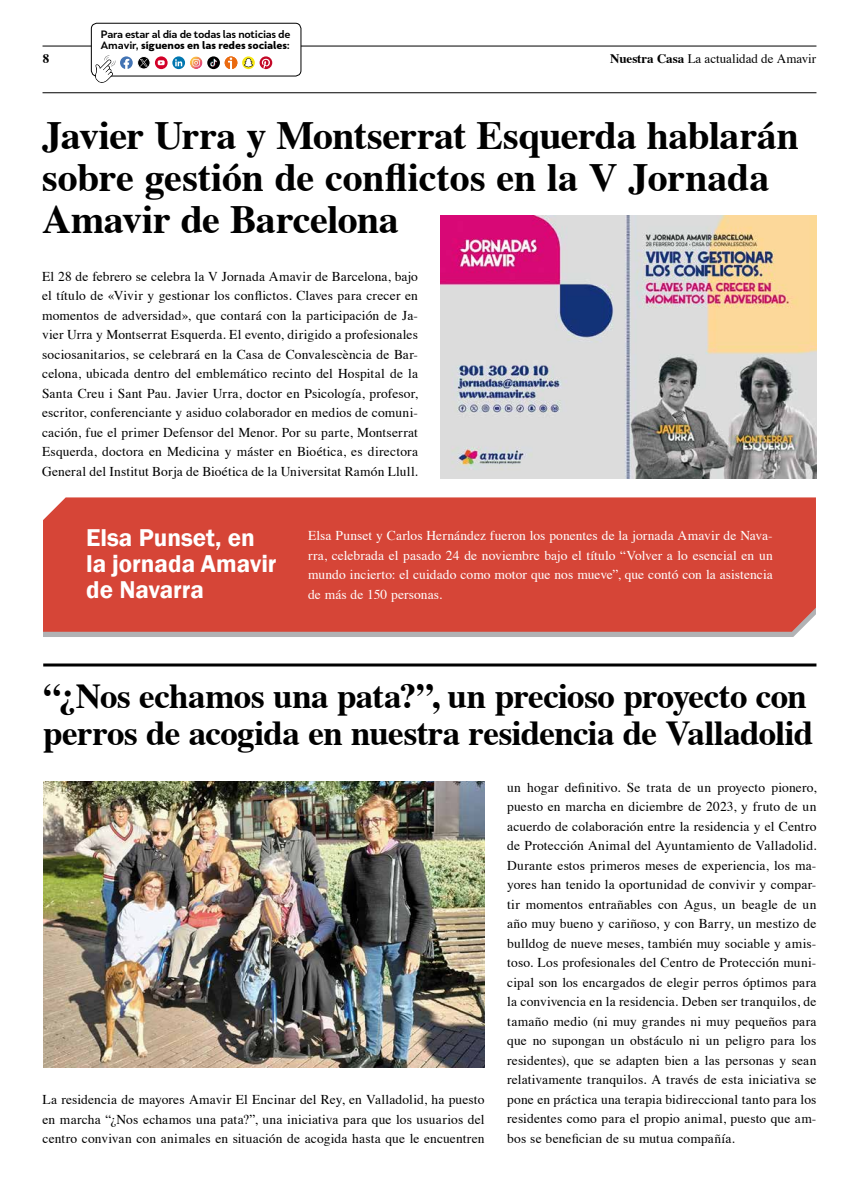
<style>
.page{position:relative;width:859px;height:1197px;background:#fff}
.page>*{position:absolute;margin:0;border:0;box-sizing:border-box;transform-origin:0 0}
.t1{font:700 40px/42px "Times";letter-spacing:-.01em;color:#000}
.t2{font:700 35px/37px "Times";letter-spacing:-.02em;color:#000}
.t3{font:600 25px/26px "Franklin Gothic";color:#fff}
.t4{font:13.5px/19.5px "Times";letter-spacing:.01em;color:#000;text-align:justify}
.t5{font:13.5px/19.5px "Times";letter-spacing:.005em;color:#fff;text-align:justify}
.t6{font:13px "Times";color:#000}
.t7{font:700 13px "Times";color:#000}
.t8{font:700 10px/11px "Skola Sans";letter-spacing:-.03em;color:#000}
.s1{font-weight:900}
.s2{font-weight:700}
</style>
<div class="page">
<svg style="left:43px;top:631px;width:756px;height:6px;background:#b5a4a4"></svg>
<hr style="left:43px;top:92px;width:773px;height:1px;background:#000">
<hr style="left:43px;top:663px;width:773px;height:3px;background:#000">
<img style="left:43px;top:781px;width:441px;height:286px">
<img style="left:441px;top:216px;width:375px;height:262px">
<div style="left:43px;top:497px;width:773px;height:134px;background:#d64537"></div>
<hr style="left:43px;top:46px;width:773px;height:1px;background:#000">
<div style="left:91px;top:23px;width:210px;height:53px;background:#fff;border-radius:6px"></div>
<div style="left:91px;top:23px;width:210px;height:53px;border:1px solid #000;border-radius:6px"></div>
<svg style="left:172px;top:56px;width:13px;height:13px"></svg>
<svg style="left:175px;top:59px;width:7px;height:7px"></svg>
<svg style="left:95px;top:55px;width:38px;height:28px"></svg>
<svg style="left:190px;top:56px;width:12px;height:13px"></svg>
<svg style="left:192px;top:59px;width:8px;height:7px"></svg>
<svg style="left:207px;top:56px;width:13px;height:13px"></svg>
<svg style="left:210px;top:59px;width:7px;height:8px"></svg>
<svg style="left:155px;top:56px;width:13px;height:13px"></svg>
<svg style="left:158px;top:60px;width:7px;height:5px"></svg>
<svg style="left:225px;top:56px;width:13px;height:13px"></svg>
<svg style="left:260px;top:56px;width:12px;height:13px"></svg>
<svg style="left:242px;top:56px;width:13px;height:13px"></svg>
<svg style="left:244px;top:58px;width:9px;height:9px"></svg>
<svg style="left:138px;top:56px;width:12px;height:13px"></svg>
<div style="left:137px;top:56px;width:13px;height:13px;border:1px solid #fff;border-radius:50%"></div>
<svg style="left:140px;top:59px;width:8px;height:7px"></svg>
<p class="t8" style="left:101px;top:29px;width:191px">Para estar al día de todas las noticias de<br>Amavir, <span class="s1">síguenos en las redes sociales</span>:</p>
<p class="t7" style="left:43px;top:54px;width:8px">8</p>
<p class="t6" style="left:610px;top:46px;width:207px"><span class="s2">Nuestra Casa</span> La actualidad de Amavir</p>
<h1 class="t1" style="left:42px;top:110px;width:758px">Javier Urra y Montserrat Esquerda hablarán sobre gestión de conflictos en la V Jornada<br>Amavir de Barcelona</h1>
<p class="t4" style="left:42px;top:265px;width:377px">El 28 de febrero se celebra la V Jornada Amavir de Barcelona, bajo el título de «Vivir y gestionar los conflictos. Claves para crecer en momentos de adversidad», que contará con la participación de Ja&shy;vier Urra y Montserrat Esquerda. El evento, dirigido a profesionales sociosanitarios, se celebrará en la Casa de Convalescència de Bar&shy;celona, ubicada dentro del emblemático recinto del Hospital de la Santa Creu i Sant Pau. Javier Urra, doctor en Psicología, profesor, escritor, conferenciante y asiduo colaborador en medios de comuni&shy;cación, fue el primer Defensor del Menor. Por su parte, Montserrat Esquerda, doctora en Medicina y máster en Bioética, es directora General del Institut Borja de Bioética de la Universitat Ramón Llull.</p>
<h3 class="t3" style="left:86px;top:526px;width:192px">Elsa Punset, en la jornada Amavir de Navarra</h3>
<p class="t5" style="left:308px;top:525px;width:466px">Elsa Punset y Carlos Hernández fueron los ponentes de la jornada Amavir de Nava&shy;rra, celebrada el pasado 24 de noviembre bajo el título “Volver a lo esencial en un mundo incierto: el cuidado como motor que nos mueve”, que contó con la asistencia de más de 150 personas.</p>
<h2 class="t2" style="left:43px;top:681px;width:772px">“¿Nos echamos una pata?”, un precioso proyecto con perros de acogida en nuestra residencia de Valladolid</h2>
<p class="t4" style="left:43px;top:1088px;width:443px">La residencia de mayores Amavir El Encinar del Rey, en Valladolid, ha puesto en marcha “¿Nos echamos una pata?”, una iniciativa para que los usuarios del centro convivan con animales en situación de acogida hasta que le encuentren</p>
<p class="t4" style="left:507px;top:776px;width:311px">un hogar definitivo. Se trata de un proyecto pionero, puesto en marcha en diciembre de 2023, y fruto de un acuerdo de colaboración entre la residencia y el Centro de Protección Animal del Ayuntamiento de Valladolid.<br>Durante estos primeros meses de experiencia, los ma&shy;yores han tenido la oportunidad de convivir y compar&shy;tir momentos entrañables con Agus, un beagle de un año muy bueno y cariñoso, y con Barry, un mestizo de bulldog de nueve meses, también muy sociable y amis&shy;toso. Los profesionales del Centro de Protección muni&shy;cipal son los encargados de elegir perros óptimos para la convivencia en la residencia. Deben ser tranquilos, de tamaño medio (ni muy grandes ni muy pequeños para que no supongan un obstáculo ni un peligro para los residentes), que se adapten bien a las personas y sean relativamente tranquilos. A través de esta iniciativa se pone en práctica una terapia bidireccional tanto para los residentes como para el propio animal, puesto que am&shy;bos se benefician de su mutua compañía.</p>
</div>
